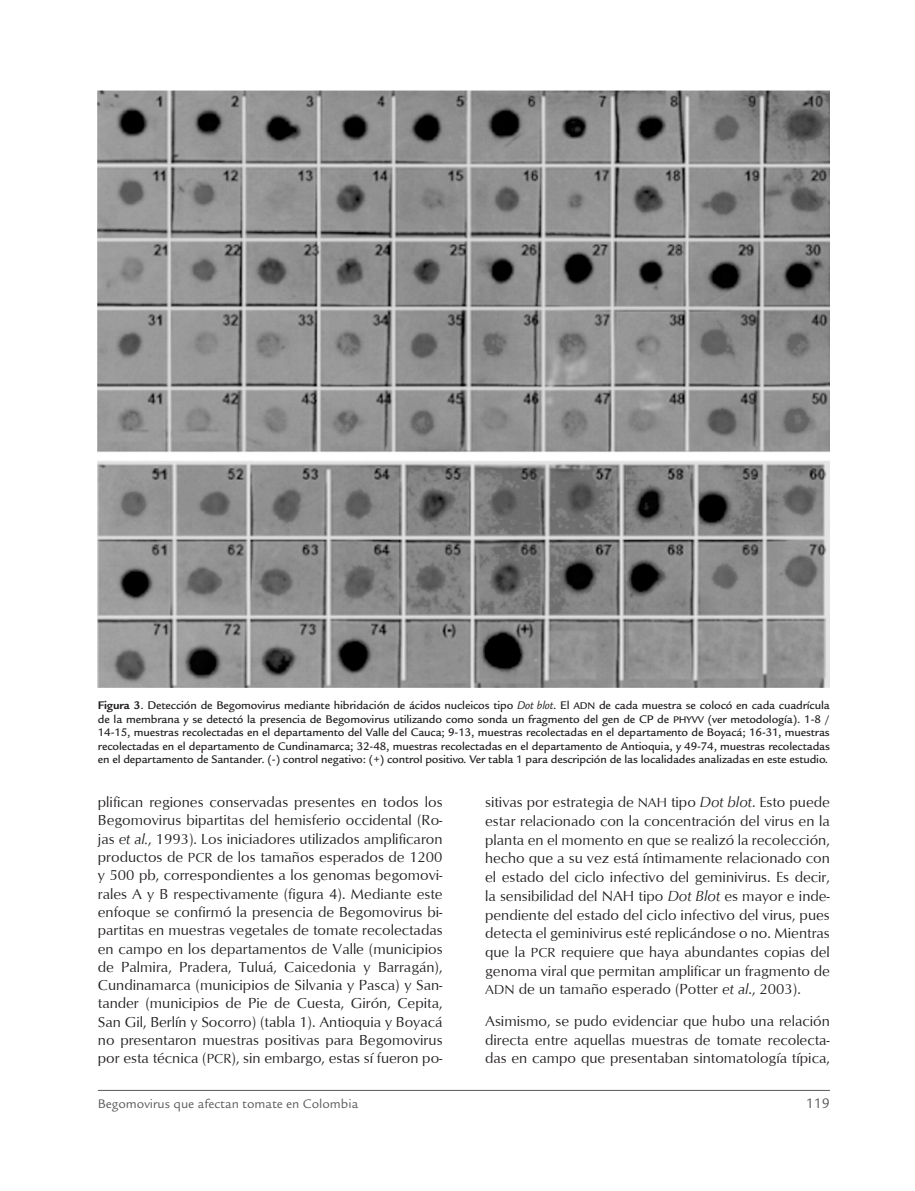
<style>
.page{position:relative;width:915px;height:1191px;background:#fff}
.page>*{position:absolute;margin:0;border:0;box-sizing:border-box;transform-origin:0 0}
.BODY_TEXT{font:15px/18.3px "Optimum";color:#231f20;text-align:justify}
.t1{font:15px "Legacy Sans Std";color:#57585a}
.t2{font:13.5px "Legacy Sans Std";color:#57585a}
.TABLA_NOTA{font:500 12px/13.5px "Legacy Sans Std";letter-spacing:-.01em;color:#231f20;text-align:justify}
.s1{font-weight:700}
.s2{font-weight:400;font-style:italic}
.s3{font-size:10.5px}
.s4{font-style:italic}
.s5{font-size:13.5px}
</style>
<div class="page">
<hr style="left:98px;top:1090px;width:731px;height:1px;background:#57585a">
<img style="left:98px;top:91px;width:731px;height:596px">
<p class="TABLA_NOTA" style="left:98px;top:699px;width:733px"><span class="s1">Figura 3</span>. Detección de Begomovirus mediante hibridación de ácidos nucleicos tipo <span class="s2">Dot blot</span>. El <span class="s3">ADN</span> de cada muestra se colocó en cada cuadrícula de la membrana y se detectó la presencia de Begomovirus utilizando como sonda un fragmento del gen de CP de <span class="s3">PHYVV</span> (ver metodología). 1-8 / 14-15, muestras recolectadas en el departamento del Valle del Cauca; 9-13, muestras recolectadas en el departamento de Boyacá; 16-31, muestras recolectadas en el departamento de Cundinamarca; 32-48, muestras recolectadas en el departamento de Antioquia, y 49-74, muestras recolectadas en el departamento de Santander. (-) control negativo: (+) control positivo. Ver tabla 1 para descripción de las localidades analizadas en este estudio.</p>
<p class="BODY_TEXT" style="left:98px;top:792px;width:346px">plifican regiones conservadas presentes en todos los Begomovirus bipartitas del hemisferio occidental (Ro&shy;jas <span class="s4">et al.</span>, 1993). Los iniciadores utilizados amplificaron productos de <span class="s5">PCR</span> de los tamaños esperados de 1200 y 500 pb, correspondientes a los genomas begomovi&shy;rales A y B respectivamente (figura 4). Mediante este enfoque se confirmó la presencia de Begomovirus bi&shy;partitas en muestras vegetales de tomate recolectadas en campo en los departamentos de Valle (municipios de Palmira, Pradera, Tuluá, Caicedonia y Barragán), Cundinamarca (municipios de Silvania y Pasca) y San&shy;tander (municipios de Pie de Cuesta, Girón, Cepita, San Gil, Berlín y Socorro) (tabla 1). Antioquia y Boyacá no presentaron muestras positivas para Begomovirus por esta técnica (<span class="s5">PCR</span>), sin embargo, estas sí fueron po-</p>
<p class="BODY_TEXT" style="left:485px;top:792px;width:346px;line-height:18.8px">sitivas por estrategia de <span class="s5">NAH</span> tipo <span class="s4">Dot blot</span>. Esto puede estar relacionado con la concentración del virus en la planta en el momento en que se realizó la recolección, hecho que a su vez está íntimamente relacionado con el estado del ciclo infectivo del geminivirus. Es decir, la sensibilidad del NAH tipo <span class="s4">Dot Blot</span> es mayor e inde&shy;pendiente del estado del ciclo infectivo del virus, pues detecta el geminivirus esté replicándose o no. Mientras que la <span class="s5">PCR</span> requiere que haya abundantes copias del genoma viral que permitan amplificar un fragmento de <span class="s5">ADN</span> de un tamaño esperado (Potter <span class="s4">et al</span>., 2003).</p>
<p class="BODY_TEXT" style="left:485px;top:1011px;width:346px;line-height:18.8px">Asimismo, se pudo evidenciar que hubo una relación directa entre aquellas muestras de tomate recolecta&shy;das en campo que presentaban sintomatología típica,</p>
<p class="t2" style="left:98px;top:1096px;width:262px">Begomovirus que afectan tomate en Colombia</p>
<p class="t1" style="left:805px;top:1094px;width:26px">119</p>
</div>
